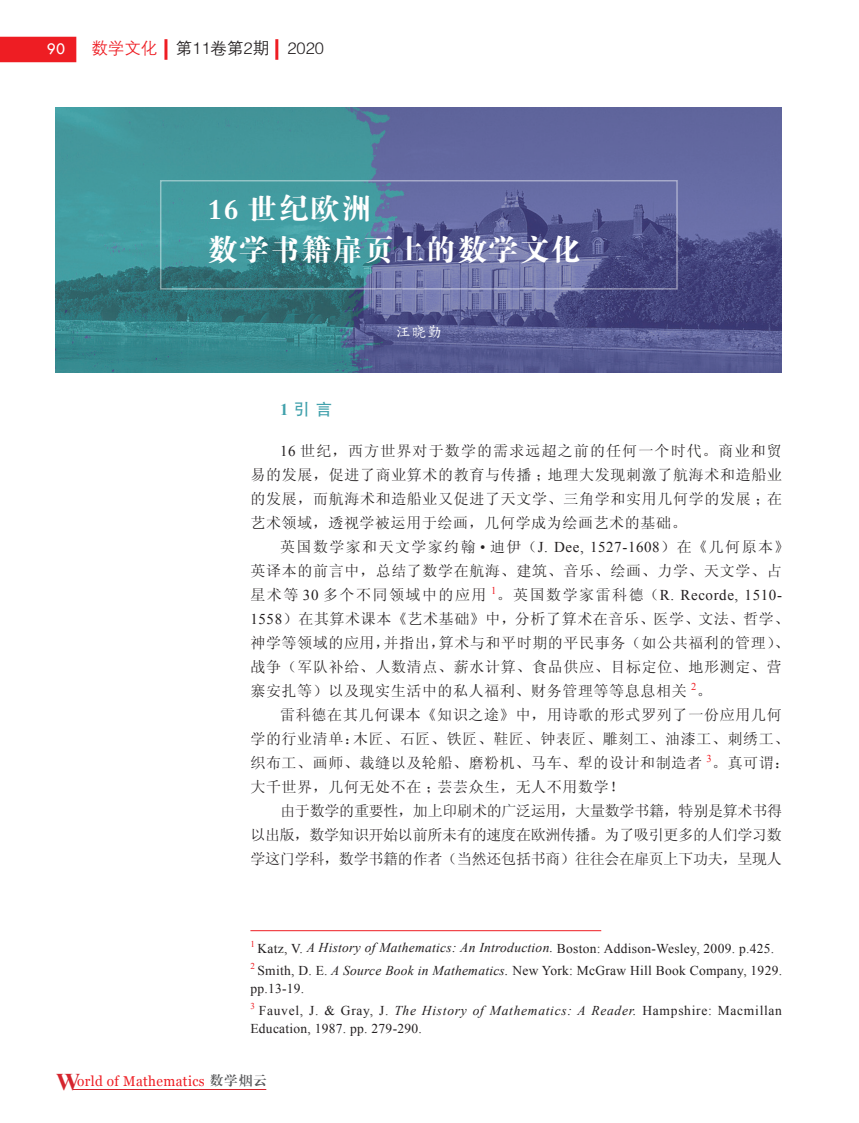
<style>
.page{position:relative;width:859px;height:1123px;background:#fff}
.page>*{position:absolute;margin:0;border:0;box-sizing:border-box;transform-origin:0 0}
.t1{font:30px/40.5px "FZDBSK GBK1 0";letter-spacing:.04em;color:#fff}
.t2{font:16.5px "FZZDXK GBK1 0";color:#231f20}
.t3{font:16.5px "FZHTK GBK1 0";color:#41a1ac}
.t4{font:16.5px "Tw Cen";color:#fff}
.t5{font:15px/24px "Sim Sun";letter-spacing:.04em;color:#231f20;text-align:justify}
.t6{font:15px "FZKTK GBK1 0";color:#fff}
.t7{font:14.1px "Georgia";letter-spacing:.03em;color:#ee1d23;scale:.95 1}
.t8{font:13.5px/18px "Times New Roman";letter-spacing:.02em;color:#231f20}
.t9{font:13.5px/18px "Times New Roman";letter-spacing:.055em;color:#231f20}
.t10{font:9px "Times New Roman";color:#ee1d23}
.s1{color:#ee1d23}
.s2{font-family:"Times New Roman";font-weight:700}
.s3{font-family:"Times New Roman"}
.s4{font-style:italic}
.s5{font-family:"Times New Roman";font-weight:700;font-size:24px;color:#d5252e}
.s6{font-family:"FZXBSK GBK1 0";font-size:13.05px;color:#57585a}
</style>
<div class="page">
<hr style="left:73px;top:1089px;width:193px;height:1px;background:#d5252e">
<div style="left:0;top:37px;width:76px;height:25px;background:#ee1d23"></div>
<hr style="left:164px;top:39px;width:3px;height:21px;background:#ee1d23">
<hr style="left:275px;top:39px;width:3px;height:21px;background:#ee1d23">
<img style="left:56px;top:108px;width:726px;height:264px">
<hr style="left:250px;top:930px;width:351px;height:1px;background:#ee1d23">
<p class="t4" style="left:47px;top:39px;width:20px">90</p>
<p class="t2" style="left:91px;top:40px;width:234px"><span class="s1">数学文化</span> 第11卷第2期 2020</p>
<h1 class="t1" style="left:207px;top:189px;width:375px">16 世纪欧洲<br>数学书籍扉页上的数学文化</h1>
<p class="t6" style="left:396px;top:324px;width:47px">汪晓勤</p>
<p class="t3" style="left:280px;top:400px;width:54px"><span class="s2">1</span> 引言</p>
<p class="t5" style="left:250px;top:439px;width:533px;text-indent:30px"><span class="s3">16</span> 世纪，西方世界对于数学的需求远超之前的任何一个时代。商业和贸易的发展，促进了商业算术的教育与传播；地理大发现刺激了航海术和造船业的发展，而航海术和造船业又促进了天文学、三角学和实用几何学的发展；在艺术领域，透视学被运用于绘画，几何学成为绘画艺术的基础。</p>
<p class="t5" style="left:250px;top:535px;width:541px;text-align:left;text-indent:30px">英国数学家和天文学家约翰 <span class="s3">•</span> 迪伊（<span class="s3">J. Dee, 1527-1608</span>）在《几何原本》英译本的前言中，总结了数学在航海、建筑、音乐、绘画、力学、天文学、占星术等 <span class="s3">30</span> 多个不同领域中的应用 <sup>1</sup>。英国数学家雷科德（<span class="s3">R. Recorde, 1510- 1558</span>）在其算术课本《艺术基础》中，分析了算术在音乐、医学、文法、哲学、神学等领域的应用，并指出，算术与和平时期的平民事务（如公共福利的管理）、战争（军队补给、人数清点、薪水计算、食品供应、目标定位、地形测定、营寨安扎等）以及现实生活中的私人福利、财务管理等等息息相关 <sup>2</sup>。</p>
<p class="t5" style="left:250px;top:703px;width:540px;text-align:left;text-indent:30px">雷科德在其几何课本《知识之途》中，用诗歌的形式罗列了一份应用几何学的行业清单：木匠、石匠、铁匠、鞋匠、钟表匠、雕刻工、油漆工、刺绣工、织布工、画师、裁缝以及轮船、磨粉机、马车、犁的设计和制造者 <sup>3</sup>。真可谓：大千世界，几何无处不在；芸芸众生，无人不用数学！</p>
<p class="t5" style="left:250px;top:799px;width:533px;text-indent:30px">由于数学的重要性，加上印刷术的广泛运用，大量数学书籍，特别是算术书得以出版，数学知识开始以前所未有的速度在欧洲传播。为了吸引更多的人们学习数学这门学科，数学书籍的作者（当然还包括书商）往往会在扉页上下功夫，呈现人</p>
<p class="t10" style="left:250px;top:937px;width:6px">1</p>
<p class="t8" style="left:258px;top:939px;width:518px">Katz, V. <span class="s4">A History of Mathematics: An Introduction.</span> Boston: Addison-Wesley, 2009. p.425.</p>
<p class="t10" style="left:250px;top:959px;width:6px">2</p>
<p class="t8" style="left:250px;top:961px;width:533px;text-indent:7px">Smith, D. E. <span class="s4">A Source Book in Mathematics.</span> New York: McGraw Hill Book Company, 1929. pp.13-19.</p>
<p class="t10" style="left:250px;top:1000px;width:6px">3</p>
<p class="t9" style="left:250px;top:1001px;width:533px;text-indent:8px">Fauvel, J. &amp; Gray, J. <span class="s4">The History of Mathematics: A Reader.</span> Hampshire: Macmillan<br>Education, 1987. pp. 279-290.</p>
<p class="t7" style="left:56px;top:1071px;width:223px"><span class="s5">W</span>orld of Mathematics <span class="s6">数学烟云</span></p>
</div>
